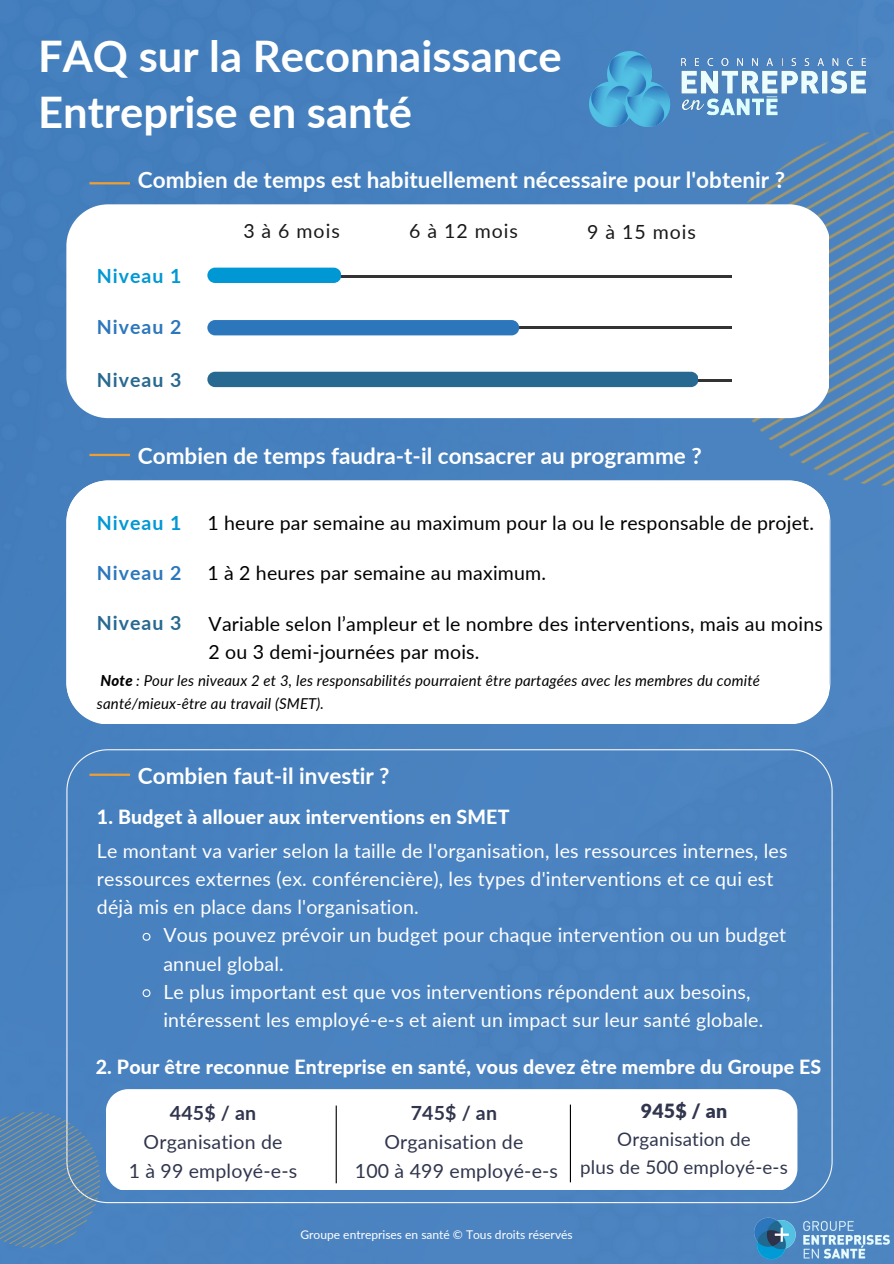
<style>
.page{position:relative;width:894px;height:1264px;background:#fff}
.page>*{position:absolute;margin:0;border:0;box-sizing:border-box;transform-origin:0 0}
.t1{font:700 43.5px/55.2px "Lato";color:#fffffe}
.t2{font:700 22.5px "Lato";color:#fff}
.t3{font:700 22.5px "Lato";color:#fdfefe}
.t4{font:19.5px/28.2px "Lato";letter-spacing:.01em;color:#fff}
.t5{font:19.5px/28.2px "Lato";letter-spacing:.01em;color:#000}
.t6{font:800 19.5px "Lato";letter-spacing:.01em;color:#fff}
.t7{font:19.5px/29.2px "Lato";letter-spacing:.01em;color:#31364e;text-align:center}
.t8{font:19.5px "Lato";letter-spacing:.05em;color:#191919}
.t9{font:700 19.5px "Lato";letter-spacing:.05em;color:#0098d4}
.t10{font:700 19.5px "Lato";letter-spacing:.05em;color:#2c77bc}
.t11{font:700 19.5px "Lato";letter-spacing:.05em;color:#286991}
.t12{font:700 19.5px "Lato";letter-spacing:.01em;color:#31364e}
.t13{font:900 19.5px "Lato";color:#31364e}
.t14{font:18.75px/28.2px "Lato";letter-spacing:.01em;color:#31364e;text-align:center}
.t15{font:italic 15px/22.5px "Lato";letter-spacing:.01em;color:#000}
.t16{font:12px "Lato";color:#fff}
.s1{font-weight:800}
</style>
<div class="page">
<div style="left:0;top:0;width:893px;height:1263px;background:#4780bf"></div>
<img style="left:647px;top:66px;width:246px;height:484px">
<svg style="left:66px;top:204px;width:762px;height:214px"></svg>
<hr style="left:208px;top:275px;width:523px;height:2px;background:#000">
<hr style="left:208px;top:326px;width:523px;height:3px;background:#000">
<hr style="left:208px;top:379px;width:523px;height:2px;background:#000">
<svg style="left:66px;top:480px;width:764px;height:243px"></svg>
<hr style="left:89px;top:182px;width:41px;height:2px;background:#ed9f35">
<hr style="left:89px;top:454px;width:41px;height:2px;background:#ed9f35">
<div style="left:66px;top:749px;width:766px;height:454px;background:#4a82c0"></div>
<hr style="left:89px;top:773px;width:41px;height:3px;background:#ed9f35">
<svg style="left:125px;top:1089px;width:672px;height:100px"></svg>
<hr style="left:335px;top:1105px;width:2px;height:78px;background:#000">
<hr style="left:569px;top:1104px;width:2px;height:78px;background:#000">
<img style="left:589px;top:52px;width:284px;height:74px">
<img style="left:676px;top:52px;width:196px;height:74px">
<img style="left:796px;top:1206px;width:97px;height:57px">
<img style="left:747px;top:1206px;width:49px;height:57px">
<svg style="left:142px;top:932px;width:9px;height:9px"></svg>
<svg style="left:142px;top:988px;width:9px;height:9px"></svg>
<div style="left:207px;top:267px;width:134px;height:16px;background:#0098d4;border-radius:8px"></div>
<div style="left:207px;top:320px;width:312px;height:15px;background:#2c77bc;border-radius:8px"></div>
<div style="left:207px;top:372px;width:490px;height:15px;background:#286991;border-radius:8px"></div>
<img style="left:0;top:1087px;width:125px;height:176px">
<h1 class="t1" style="left:38px;top:28px;width:525px">FAQ sur la Reconnaissance<br>Entreprise en santé</h1>
<p class="t3" style="left:138px;top:165px;width:648px">Combien de temps est habituellement nécessaire pour l'obtenir ?</p>
<p class="t9" style="left:97px;top:264px;width:86px">Niveau 1</p>
<p class="t10" style="left:97px;top:315px;width:86px">Niveau 2</p>
<p class="t11" style="left:97px;top:367px;width:86px">Niveau 3</p>
<p class="t8" style="left:243px;top:219px;width:98px">3 à 6 mois</p>
<p class="t8" style="left:409px;top:219px;width:110px">6 à 12 mois</p>
<p class="t8" style="left:587px;top:220px;width:110px">9 à 15 mois</p>
<p class="t2" style="left:138px;top:442px;width:565px">Combien de temps faudra-t-il consacrer au programme ?</p>
<p class="t9" style="left:97px;top:510px;width:86px">Niveau 1</p>
<p class="t10" style="left:97px;top:560px;width:86px">Niveau 2</p>
<p class="t11" style="left:97px;top:610px;width:86px">Niveau 3</p>
<p class="t5" style="left:207px;top:508px;width:608px">1 heure par semaine au maximum pour la ou le responsable de projet.</p>
<p class="t5" style="left:207px;top:558px;width:340px">1 à 2 heures par semaine au maximum.</p>
<p class="t5" style="left:208px;top:609px;width:615px">Variable selon l’ampleur et le nombre des interventions, mais au moins<br>2 ou 3 demi-journées par mois.</p>
<p class="t15" style="left:97px;top:669px;width:664px"><span class="s1">Note</span> : Pour les niveaux 2 et 3, les responsabilités pourraient être partagées avec les membres du comité santé/mieux-être au travail (SMET).</p>
<p class="t2" style="left:138px;top:761px;width:253px">Combien faut-il investir ?</p>
<p class="t6" style="left:97px;top:805px;width:414px">1. Budget à allouer aux interventions en SMET</p>
<p class="t4" style="left:97px;top:836px;width:691px">Le montant va varier selon la taille de l'organisation, les ressources internes, les ressources externes (ex. conférencière), les types d'interventions et ce qui est déjà mis en place dans l'organisation.</p>
<p class="t4" style="left:163px;top:920px;width:624px">Vous pouvez prévoir un budget pour chaque intervention ou un budget annuel global.<br>Le plus important est que vos interventions répondent aux besoins, intéressent les employé-e-s et aient un impact sur leur santé globale.</p>
<p class="t6" style="left:96px;top:1054px;width:726px">2. Pour être reconnue Entreprise en santé, vous devez être membre du Groupe ES</p>
<p class="t12" style="left:170px;top:1100px;width:88px">445$ / an</p>
<p class="t7" style="left:129px;top:1126px;width:170px">Organisation de<br>1 à 99 employé-e-s</p>
<p class="t12" style="left:410px;top:1100px;width:88px">745$ / an</p>
<p class="t7" style="left:355px;top:1126px;width:205px">Organisation de<br>100 à 499 employé-e-s</p>
<p class="t13" style="left:640px;top:1098px;width:88px">945$ / an</p>
<p class="t14" style="left:580px;top:1124px;width:209px">Organisation de<br>plus de 500 employé-e-s</p>
<p class="t16" style="left:300px;top:1227px;width:274px">Groupe entreprises en santé © Tous droits réservés</p>
</div>
